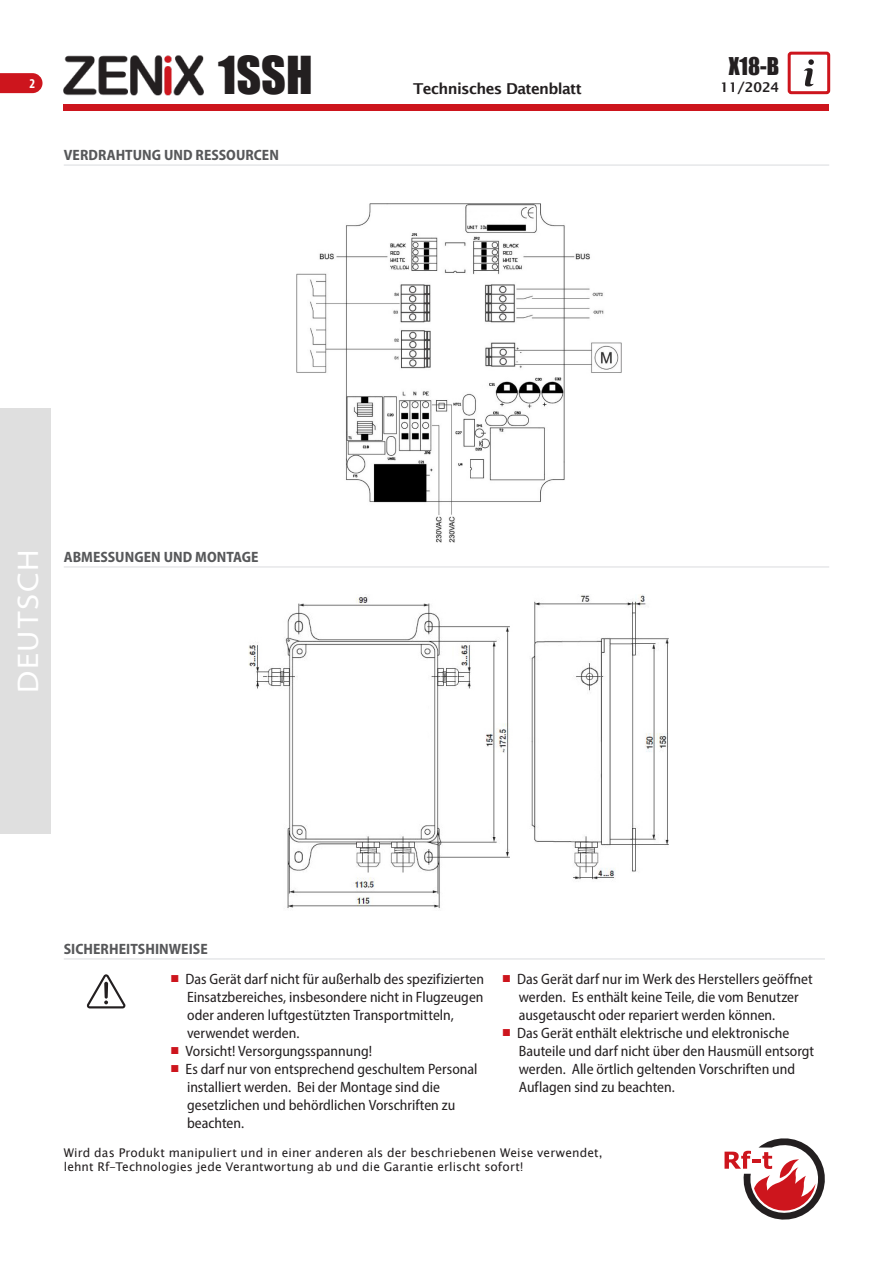
<style>
.page{position:relative;width:893px;height:1263px;background:#fff}
.page>*{position:absolute;margin:0;border:0;box-sizing:border-box;transform-origin:0 0}
.t1{font:48px "Impact";color:#231f20}
.t2{font:semi-expanded 30px "Myriad Pro";letter-spacing:.055em;color:#fff}
.t3{font:22.5px "Impact";color:#231f20}
.t4{font:semi-condensed 15px/18px "Myriad Pro";color:#231f20}
.SubTitel{font:700 semi-condensed 15px "Myriad Pro";letter-spacing:.005em;color:#57585a}
.t5{font:600 15px "Lucida Sans";letter-spacing:-.04em;color:#231f20}
.t6{font:600 13.5px "Lucida Sans";color:#231f20}
.t7{font:700 condensed 13.5px "Myriad Pro";color:#fff}
.Bodytekst{font:12px "Lucida Sans Unicode";letter-spacing:.01em;color:#231f20}
.s1{font-family:"Lucida Sans Unicode";font-stretch:normal;font-size:12px;color:#cd151d}
</style>
<div class="page">
<div style="left:64px;top:104px;width:765px;height:7px;background:#cd151d"></div>
<svg style="left:0;top:73px;width:43px;height:20px"></svg>
<img style="left:63px;top:55px;width:141px;height:41px">
<svg style="left:804px;top:59px;width:10px;height:28px"></svg>
<div style="left:788px;top:52px;width:42px;height:42px;border:3px solid #cd151d;border-radius:2px"></div>
<img style="left:296px;top:203px;width:326px;height:340px">
<img style="left:249px;top:595px;width:420px;height:314px">
<div style="left:0;top:409px;width:51px;height:425px;background:#dfdfdf"></div>
<svg style="left:724px;top:1138px;width:101px;height:82px"></svg>
<hr style="left:64px;top:164px;width:765px;height:2px;background:#e6e7e9">
<hr style="left:64px;top:566px;width:765px;height:2px;background:#e6e7e9">
<hr style="left:64px;top:958px;width:761px;height:2px;background:#e6e7e9">
<svg style="left:87px;top:974px;width:38px;height:34px"></svg>
<svg style="left:104px;top:982px;width:4px;height:16px"></svg>
<p class="t7" style="left:30px;top:75px;width:7px">2</p>
<h1 class="t1" style="left:218px;top:38px;width:96px">1SSH</h1>
<p class="SubTitel" style="left:64px;top:145px;width:217px">VERDRAHTUNG UND RESSOURCEN</p>
<h3 class="t3" style="left:729px;top:49px;width:52px">X18-B</h3>
<p class="t5" style="left:413px;top:80px;width:170px">Technisches Datenblatt</p>
<p class="t6" style="left:720px;top:80px;width:61px">11/2024</p>
<h2 class="t2" style="left:9px;top:693px;width:145px;rotate:-90deg">DEUTSCH</h2>
<p class="SubTitel" style="left:64px;top:547px;width:196px">ABMESSUNGEN UND MONTAGE</p>
<p class="SubTitel" style="left:64px;top:939px;width:145px">SICHERHEITSHINWEISE</p>
<p class="t4" style="left:187px;top:969px;width:299px;text-indent:-17px"><span class="s1">∎</span> Das Gerät darf nicht für außerhalb des spezifizierten Einsatzbereiches, insbesondere nicht in Flugzeugen oder anderen luftgestützten Transportmitteln, verwendet werden.</p>
<p class="t4" style="left:170px;top:1041px;width:203px"><span class="s1">∎</span> Vorsicht! Versorgungsspannung!</p>
<p class="t4" style="left:187px;top:1059px;width:292px;text-indent:-17px"><span class="s1">∎</span> Es darf nur von entsprechend geschultem Personal installiert werden. Bei der Montage sind die gesetzlichen und behördlichen Vorschriften zu beachten.</p>
<p class="t4" style="left:519px;top:969px;width:296px;text-indent:-17px"><span class="s1">∎</span> Das Gerät darf nur im Werk des Herstellers geöffnet werden. Es enthält keine Teile, die vom Benutzer ausgetauscht oder repariert werden können.</p>
<p class="t4" style="left:519px;top:1023px;width:297px;text-indent:-17px"><span class="s1">∎</span> Das Gerät enthält elektrische und elektronische Bauteile und darf nicht über den Hausmüll entsorgt werden. Alle örtlich geltenden Vorschriften und Auflagen sind zu beachten.</p>
<p class="Bodytekst" style="left:64px;top:1143px;width:540px">Wird das Produkt manipuliert und in einer anderen als der beschriebenen Weise verwendet,</p>
<p class="Bodytekst" style="left:64px;top:1157px;width:461px">lehnt Rf-Technologies jede Verantwortung ab und die Garantie erlischt sofort!</p>
</div>
